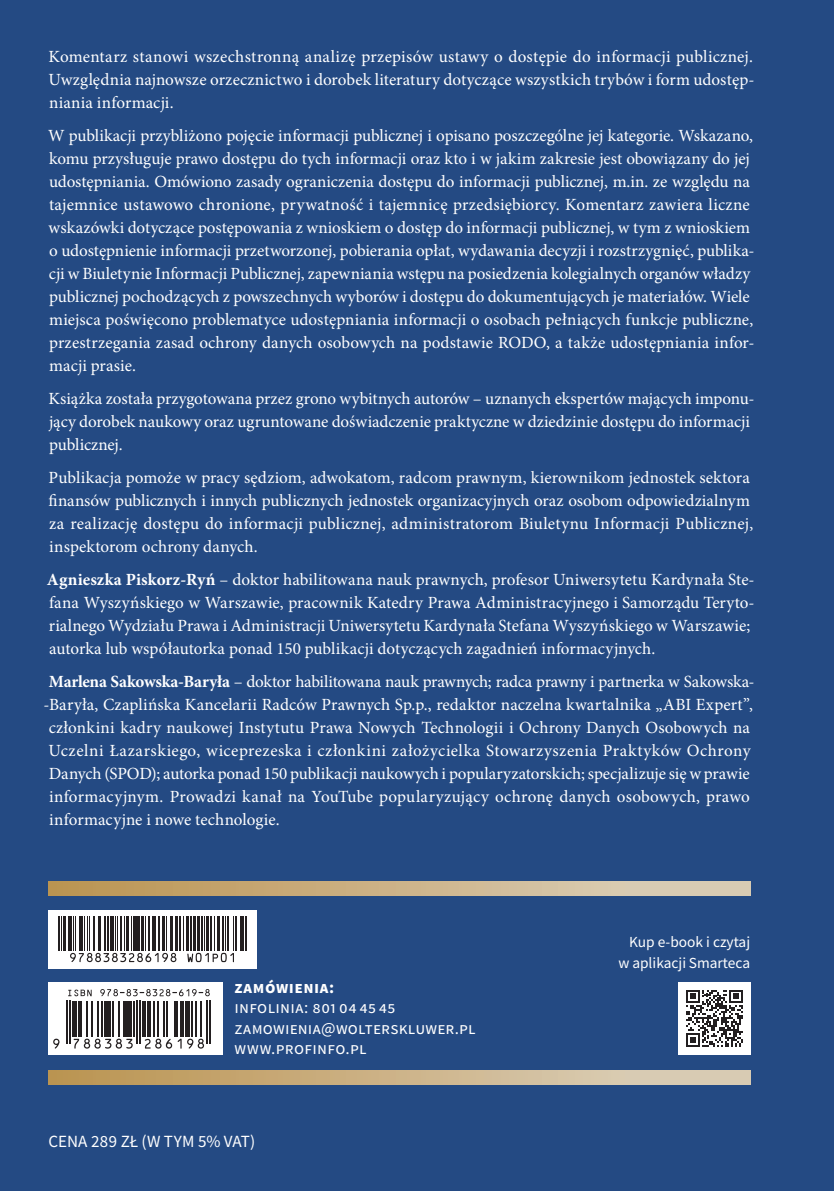
<style>
.page{position:relative;width:834px;height:1191px;background:#fff}
.page>*{position:absolute;margin:0;border:0;box-sizing:border-box;transform-origin:0 0}
.t1{font:17.15px/23.1px "Minion Pro";color:#fff}
.t2{font:17.15px "Minion Pro";letter-spacing:-.02em;color:#fff}
.t3{font:17.15px "Minion Pro";letter-spacing:.03em;color:#fff}
.t4{font:17.15px/20.5px "Source Sans Pro";letter-spacing:.015em;color:#fff}
.t5{font:17.15px "Source Sans Pro";letter-spacing:-.005em;color:#fff}
.t6{font:700 17.15px "Source Sans Pro";letter-spacing:.03em;color:#fff}
.t7{font:15.4px/20.5px "Source Sans Pro";color:#fff;text-align:right}
.s1{font-weight:700}
</style>
<div class="page">
<div style="left:0;top:0;width:833px;height:1191px;background:#244a83"></div>
<svg style="left:48px;top:1070px;width:702px;height:15px;background:#ccb388"></svg>
<svg style="left:48px;top:881px;width:702px;height:14px;background:#ccb388"></svg>
<div style="left:678px;top:981px;width:72px;height:73px;background:#fff"></div>
<svg style="left:686px;top:990px;width:56px;height:56px"></svg>
<div style="left:48px;top:910px;width:208px;height:58px;background:#fff"></div>
<hr style="left:58px;top:916px;width:2px;height:34px;background:#231f20">
<hr style="left:61px;top:916px;width:1px;height:34px;background:#231f20">
<hr style="left:63px;top:916px;width:3px;height:34px;background:#231f20">
<hr style="left:68px;top:916px;width:4px;height:34px;background:#231f20">
<hr style="left:73px;top:916px;width:1px;height:34px;background:#231f20">
<hr style="left:75px;top:916px;width:1px;height:34px;background:#231f20">
<hr style="left:79px;top:916px;width:3px;height:34px;background:#231f20">
<hr style="left:84px;top:916px;width:1px;height:34px;background:#231f20">
<hr style="left:87px;top:916px;width:1px;height:34px;background:#231f20">
<hr style="left:89px;top:916px;width:1px;height:34px;background:#231f20">
<hr style="left:93px;top:916px;width:2px;height:34px;background:#231f20">
<hr style="left:98px;top:916px;width:1px;height:34px;background:#231f20">
<hr style="left:99px;top:916px;width:2px;height:34px;background:#231f20">
<hr style="left:104px;top:916px;width:2px;height:34px;background:#231f20">
<hr style="left:107px;top:916px;width:2px;height:34px;background:#231f20">
<hr style="left:110px;top:916px;width:4px;height:34px;background:#231f20">
<hr style="left:115px;top:916px;width:1px;height:34px;background:#231f20">
<hr style="left:117px;top:916px;width:1px;height:34px;background:#231f20">
<hr style="left:120px;top:916px;width:2px;height:34px;background:#231f20">
<hr style="left:124px;top:916px;width:1px;height:34px;background:#231f20">
<hr style="left:126px;top:916px;width:3px;height:34px;background:#231f20">
<hr style="left:131px;top:916px;width:1px;height:34px;background:#231f20">
<hr style="left:133px;top:916px;width:3px;height:34px;background:#231f20">
<hr style="left:137px;top:916px;width:3px;height:34px;background:#231f20">
<hr style="left:141px;top:916px;width:3px;height:34px;background:#231f20">
<hr style="left:145px;top:916px;width:1px;height:34px;background:#231f20">
<hr style="left:148px;top:916px;width:2px;height:34px;background:#231f20">
<hr style="left:151px;top:916px;width:2px;height:34px;background:#231f20">
<hr style="left:154px;top:916px;width:2px;height:34px;background:#231f20">
<hr style="left:158px;top:916px;width:2px;height:34px;background:#231f20">
<hr style="left:162px;top:916px;width:3px;height:34px;background:#231f20">
<hr style="left:166px;top:916px;width:1px;height:34px;background:#231f20">
<hr style="left:169px;top:916px;width:2px;height:34px;background:#231f20">
<hr style="left:172px;top:916px;width:1px;height:34px;background:#231f20">
<hr style="left:175px;top:916px;width:3px;height:34px;background:#231f20">
<hr style="left:179px;top:916px;width:2px;height:34px;background:#231f20">
<hr style="left:183px;top:916px;width:1px;height:34px;background:#231f20">
<hr style="left:186px;top:916px;width:2px;height:34px;background:#231f20">
<hr style="left:190px;top:916px;width:2px;height:34px;background:#231f20">
<hr style="left:193px;top:916px;width:3px;height:34px;background:#231f20">
<hr style="left:197px;top:916px;width:3px;height:34px;background:#231f20">
<hr style="left:201px;top:916px;width:2px;height:34px;background:#231f20">
<hr style="left:204px;top:916px;width:1px;height:34px;background:#231f20">
<hr style="left:206px;top:916px;width:3px;height:34px;background:#231f20">
<hr style="left:210px;top:916px;width:2px;height:34px;background:#231f20">
<hr style="left:214px;top:916px;width:1px;height:34px;background:#231f20">
<hr style="left:217px;top:916px;width:3px;height:34px;background:#231f20">
<hr style="left:222px;top:916px;width:1px;height:34px;background:#231f20">
<hr style="left:224px;top:916px;width:1px;height:34px;background:#231f20">
<hr style="left:227px;top:916px;width:2px;height:34px;background:#231f20">
<hr style="left:233px;top:916px;width:1px;height:34px;background:#231f20">
<hr style="left:235px;top:916px;width:2px;height:34px;background:#231f20">
<hr style="left:240px;top:916px;width:2px;height:34px;background:#231f20">
<hr style="left:243px;top:916px;width:1px;height:34px;background:#231f20">
<hr style="left:245px;top:916px;width:2px;height:34px;background:#231f20">
<svg style="left:70px;top:953px;width:106px;height:9px"></svg>
<svg style="left:187px;top:952px;width:47px;height:10px"></svg>
<div style="left:48px;top:981px;width:175px;height:73px;background:#fff"></div>
<svg style="left:68px;top:989px;width:24px;height:7px"></svg>
<svg style="left:100px;top:989px;width:110px;height:7px"></svg>
<svg style="left:53px;top:1038px;width:6px;height:10px"></svg>
<hr style="left:66px;top:1000px;width:2px;height:44px;background:#231f20">
<hr style="left:70px;top:1000px;width:1px;height:44px;background:#231f20">
<div style="left:72px;top:1000px;width:5px;height:36px;background:#231f20"></div>
<hr style="left:78px;top:1000px;width:4px;height:36px;background:#231f20">
<hr style="left:86px;top:1000px;width:2px;height:36px;background:#231f20">
<hr style="left:91px;top:1000px;width:1px;height:36px;background:#231f20">
<hr style="left:97px;top:1000px;width:1px;height:36px;background:#231f20">
<hr style="left:101px;top:1000px;width:2px;height:36px;background:#231f20">
<div style="left:104px;top:1000px;width:6px;height:36px;background:#231f20"></div>
<hr style="left:112px;top:1000px;width:2px;height:36px;background:#231f20">
<hr style="left:118px;top:1000px;width:2px;height:36px;background:#231f20">
<hr style="left:123px;top:1000px;width:1px;height:36px;background:#231f20">
<svg style="left:74px;top:1038px;width:59px;height:10px"></svg>
<div style="left:126px;top:1000px;width:6px;height:36px;background:#231f20"></div>
<hr style="left:133px;top:1000px;width:2px;height:36px;background:#231f20">
<hr style="left:136px;top:1000px;width:2px;height:44px;background:#231f20">
<hr style="left:139px;top:1000px;width:2px;height:44px;background:#231f20">
<hr style="left:142px;top:1000px;width:3px;height:36px;background:#231f20">
<hr style="left:147px;top:1000px;width:3px;height:36px;background:#231f20">
<hr style="left:153px;top:1000px;width:1px;height:36px;background:#231f20">
<hr style="left:158px;top:1000px;width:1px;height:36px;background:#231f20">
<hr style="left:164px;top:1000px;width:1px;height:36px;background:#231f20">
<hr style="left:167px;top:1000px;width:1px;height:36px;background:#231f20">
<hr style="left:174px;top:1000px;width:3px;height:36px;background:#231f20">
<hr style="left:180px;top:1000px;width:3px;height:36px;background:#231f20">
<hr style="left:185px;top:1000px;width:4px;height:36px;background:#231f20">
<hr style="left:191px;top:1000px;width:1px;height:36px;background:#231f20">
<svg style="left:145px;top:1038px;width:59px;height:10px"></svg>
<hr style="left:195px;top:1000px;width:2px;height:36px;background:#231f20">
<hr style="left:200px;top:1000px;width:1px;height:36px;background:#231f20">
<hr style="left:206px;top:1000px;width:2px;height:44px;background:#231f20">
<hr style="left:209px;top:1000px;width:2px;height:44px;background:#231f20">
<p class="t1" style="left:48px;top:45px;width:707px;text-align:justify">Komentarz stanowi wszechstronną analizę przepisów ustawy o dostępie do informacji publicznej.<br>Uwzględnia najnowsze orzecznictwo i dorobek literatury dotyczące wszystkich trybów i form udostęp&shy;niania informacji.</p>
<p class="t1" style="left:48px;top:124px;width:708px">W publikacji przybliżono pojęcie informacji publicznej i opisano poszczególne jej kategorie. Wskazano, komu przysługuje prawo dostępu do tych informacji oraz kto i w jakim zakresie jest obowiązany do jej udostępniania. Omówiono zasady ograniczenia dostępu do informacji publicznej, m.in. ze względu na tajemnice ustawowo chronione, prywatność i tajemnicę przedsiębiorcy. Komentarz zawiera liczne wskazówki dotyczące postępowania z wnioskiem o dostęp do informacji publicznej, w tym z wnioskiem o udostępnienie informacji przetworzonej, pobierania opłat, wydawania decyzji i rozstrzygnięć, publika&shy;cji w Biuletynie Informacji Publicznej, zapewniania wstępu na posiedzenia kolegialnych organów władzy publicznej pochodzących z powszechnych wyborów i dostępu do dokumentujących je materiałów. Wiele miejsca poświęcono problematyce udostępniania informacji o osobach pełniących funkcje publiczne, przestrzegania zasad ochrony danych osobowych na podstawie RODO, a także udostępniania infor&shy;macji prasie.</p>
<p class="t1" style="left:49px;top:387px;width:707px">Książka została przygotowana przez grono wybitnych autorów – uznanych ekspertów mających imponu&shy;jący dorobek naukowy oraz ugruntowane doświadczenie praktyczne w dziedzinie dostępu do informacji publicznej.</p>
<p class="t1" style="left:49px;top:466px;width:706px">Publikacja pomoże w pracy sędziom, adwokatom, radcom prawnym, kierownikom jednostek sektora finansów publicznych i innych publicznych jednostek organizacyjnych oraz osobom odpowiedzialnym za realizację dostępu do informacji publicznej, administratorom Biuletynu Informacji Publicznej, inspektorom ochrony danych.</p>
<p class="t1" style="left:47px;top:568px;width:709px"><span class="s1">Agnieszka Piskorz-Ryń</span> – doktor habilitowana nauk prawnych, profesor Uniwersytetu Kardynała Ste&shy;fana Wyszyńskiego w Warszawie, pracownik Katedry Prawa Administracyjnego i Samorządu Teryto&shy;rialnego Wydziału Prawa i Administracji Uniwersytetu Kardynała Stefana Wyszyńskiego w Warszawie; autorka lub współautorka ponad 150 publikacji dotyczących zagadnień informacyjnych.</p>
<p class="t2" style="left:49px;top:669px;width:707px"><span class="s1">Marlena Sakowska-Baryła</span> – doktor habilitowana nauk prawnych; radca prawny i partnerka w Sakowska-</p>
<p class="t1" style="left:43px;top:693px;width:711px">-Baryła, Czaplińska Kancelarii Radców Prawnych Sp.p., redaktor naczelna kwartalnika „ABI Expert”,</p>
<p class="t1" style="left:49px;top:716px;width:702px">członkini kadry naukowej Instytutu Prawa Nowych Technologii i Ochrony Danych Osobowych na</p>
<p class="t3" style="left:48px;top:739px;width:703px">Uczelni Łazarskiego, wiceprezeska i członkini założycielka Stowarzyszenia Praktyków Ochrony</p>
<p class="t1" style="left:49px;top:762px;width:702px">Danych (SPOD); autorka ponad 150 publikacji naukowych i popularyzatorskich; specjalizuje się w prawie</p>
<p class="t1" style="left:49px;top:785px;width:702px">informacyjnym. Prowadzi kanał na YouTube popularyzujący ochronę danych osobowych, prawo</p>
<p class="t1" style="left:49px;top:808px;width:232px">informacyjne i nowe technologie.</p>
<p class="t6" style="left:234px;top:975px;width:101px">zamówienia:</p>
<p class="t4" style="left:234px;top:997px;width:242px">infolinia: 801 04 45 45 zamowienia@wolterskluwer.pl www.profinfo.pl</p>
<p class="t5" style="left:48px;top:1130px;width:208px">CENA 289 ZŁ (W TYM 5% VAT)</p>
<p class="t7" style="left:618px;top:931px;width:133px">Kup e-book i czytaj w aplikacji Smarteca</p>
</div>
